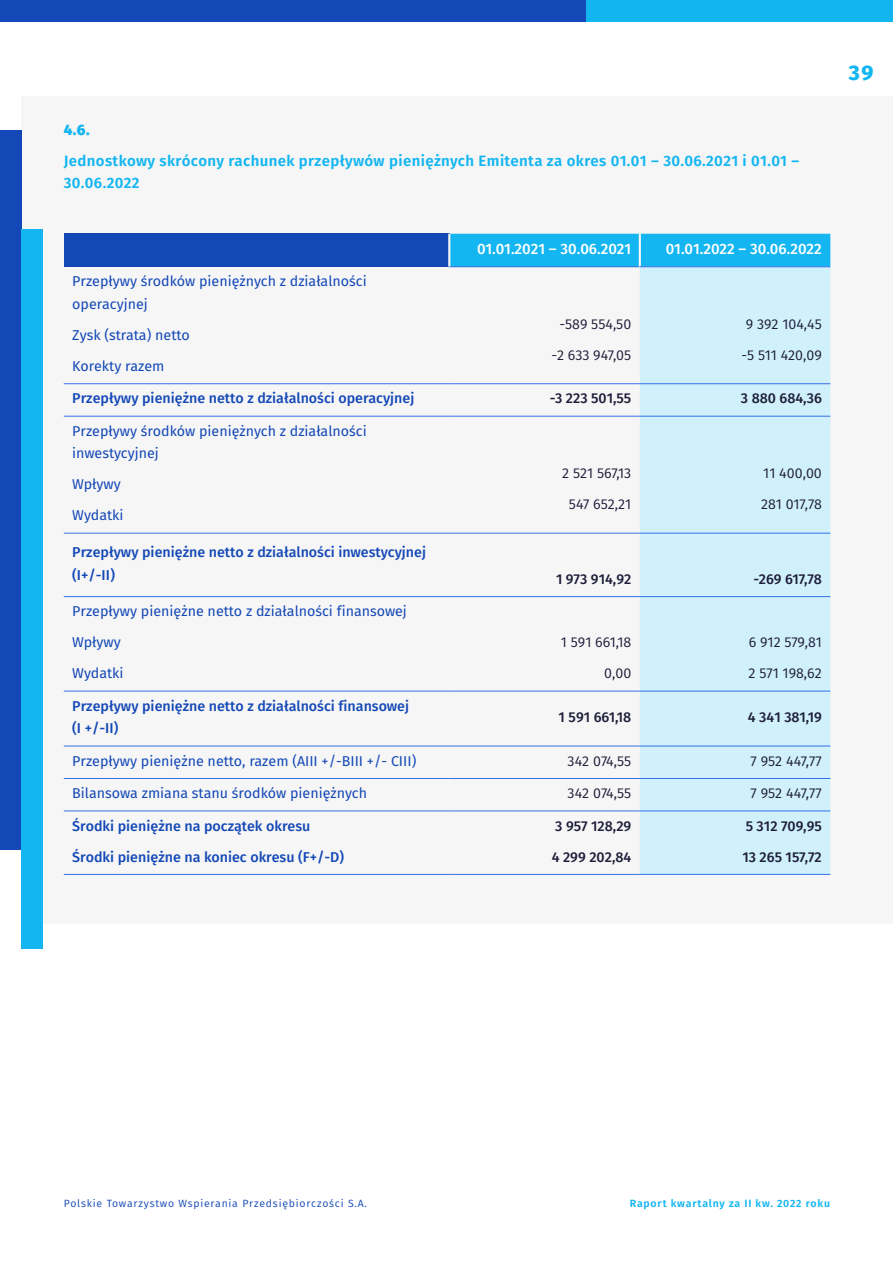
<style>
.page{position:relative;width:893px;height:1263px;background:#fff}
.page>*{position:absolute;margin:0;border:0;box-sizing:border-box;transform-origin:0 0}
.t1{font:800 21px "Fira Sans";color:#13b6f1}
.t2{font:600 15px/22.5px "Fira Sans";letter-spacing:.025em;color:#13b6f1}
.t3{font:500 15px "Fira Sans";color:#fff}
.t4{font:800 15px "Fira Sans";color:#13b6f1}
.t5{font:14.25px/31px "Fira Sans";color:#1348b6}
.t6{font:500 14.25px/22.5px "Fira Sans";color:#1348b6}
.t7{font:14.25px/31px "Fira Sans";color:#1e1e3a}
.t8{font:500 14.25px/31px "Fira Sans";color:#1e1e3a}
.t9{font:10.5px "Fira Sans";letter-spacing:.075em;color:#1348b6}
.t10{font:600 10.5px "Fira Sans";letter-spacing:.075em;color:#13b6f1}
</style>
<div class="page">
<div style="left:21px;top:96px;width:872px;height:827px;background:#f6f6f6"></div>
<div style="left:0;top:130px;width:21px;height:720px;background:#1348b6"></div>
<div style="left:21px;top:230px;width:22px;height:719px;background:#13b6f1"></div>
<div style="left:0;top:0;width:586px;height:21px;background:#1348b6"></div>
<div style="left:586px;top:0;width:307px;height:21px;background:#13b5f1"></div>
<div style="left:64px;top:234px;width:385px;height:33px;background:#1348b6"></div>
<div style="left:450px;top:234px;width:380px;height:32px;background:#13b6f1"></div>
<div style="left:640px;top:267px;width:190px;height:607px;background:#d0f0fc"></div>
<hr style="left:448px;top:266px;width:192px;height:1px;background:#3570e7">
<hr style="left:64px;top:383px;width:385px;height:1px;background:#3570e7">
<hr style="left:449px;top:383px;width:191px;height:1px;background:#3570e7">
<hr style="left:64px;top:416px;width:385px;height:1px;background:#3570e7">
<hr style="left:449px;top:416px;width:191px;height:1px;background:#3570e7">
<hr style="left:64px;top:533px;width:385px;height:1px;background:#3570e7">
<hr style="left:449px;top:533px;width:191px;height:1px;background:#3570e7">
<hr style="left:64px;top:596px;width:385px;height:1px;background:#3570e7">
<hr style="left:449px;top:596px;width:191px;height:1px;background:#3570e7">
<hr style="left:64px;top:691px;width:385px;height:1px;background:#3570e7">
<hr style="left:449px;top:691px;width:191px;height:1px;background:#3570e7">
<hr style="left:64px;top:746px;width:385px;height:1px;background:#3570e7">
<hr style="left:449px;top:746px;width:191px;height:1px;background:#3570e7">
<hr style="left:64px;top:778px;width:385px;height:1px;background:#3570e7">
<hr style="left:64px;top:811px;width:385px;height:1px;background:#3570e7">
<hr style="left:640px;top:383px;width:190px;height:1px;background:#3570e7">
<hr style="left:640px;top:416px;width:190px;height:1px;background:#3570e7">
<hr style="left:640px;top:533px;width:190px;height:1px;background:#3570e7">
<hr style="left:640px;top:596px;width:190px;height:1px;background:#3570e7">
<hr style="left:640px;top:691px;width:190px;height:1px;background:#3570e7">
<hr style="left:640px;top:746px;width:190px;height:1px;background:#3570e7">
<hr style="left:640px;top:778px;width:190px;height:1px;background:#3570e7">
<hr style="left:640px;top:811px;width:190px;height:1px;background:#3570e7">
<hr style="left:449px;top:778px;width:191px;height:1px;background:#3570e7">
<hr style="left:449px;top:811px;width:191px;height:1px;background:#3570e7">
<hr style="left:64px;top:874px;width:385px;height:1px;background:#3570e7">
<hr style="left:449px;top:874px;width:191px;height:1px;background:#3570e7">
<hr style="left:448px;top:234px;width:2px;height:33px;background:#f6f6f6">
<hr style="left:639px;top:234px;width:2px;height:33px;background:#f6f6f6">
<hr style="left:640px;top:266px;width:190px;height:1px;background:#3570e7">
<hr style="left:640px;top:874px;width:190px;height:1px;background:#3570e7">
<p class="t4" style="left:64px;top:119px;width:27px">4.6.</p>
<p class="t2" style="left:64px;top:150px;width:737px">Jednostkowy skrócony rachunek przepływów pieniężnych Emitenta za okres 01.01 – 30.06.2021 i 01.01 –<br>30.06.2022</p>
<p class="t3" style="left:477px;top:238px;width:156px">01.01.2021 – 30.06.2021</p>
<p class="t3" style="left:666px;top:238px;width:157px">01.01.2022 – 30.06.2022</p>
<p class="t5" style="left:72px;top:271px;width:296px;line-height:22.5px">Przepływy środków pieniężnych z działalności operacyjnej</p>
<p class="t5" style="left:72px;top:320px;width:119px">Zysk (strata) netto<br>Korekty razem</p>
<p class="t7" style="left:552px;top:309px;width:81px;text-align:center">-589 554,50 -2 633 947,05</p>
<p class="t7" style="left:741px;top:309px;width:82px">9 392 104,45 -5 511 420,09</p>
<p class="t6" style="left:72px;top:388px;width:344px">Przepływy pieniężne netto z działalności operacyjnej</p>
<p class="t8" style="left:550px;top:384px;width:83px">-3 223 501,55</p>
<p class="t8" style="left:741px;top:384px;width:82px">3 880 684,36</p>
<p class="t5" style="left:72px;top:421px;width:296px;line-height:22.5px">Przepływy środków pieniężnych z działalności inwestycyjnej</p>
<p class="t5" style="left:72px;top:470px;width:53px">Wpływy<br>Wydatki</p>
<p class="t7" style="left:562px;top:459px;width:71px;text-align:center">2 521 567,13<br>547 652,21</p>
<p class="t7" style="left:761px;top:459px;width:62px">11 400,00<br>281 017,78</p>
<p class="t6" style="left:72px;top:542px;width:355px">Przepływy pieniężne netto z działalności inwestycyjnej (I+/-II)</p>
<p class="t8" style="left:556px;top:564px;width:77px">1 973 914,92</p>
<p class="t8" style="left:753px;top:564px;width:70px">-269 617,78</p>
<p class="t5" style="left:72px;top:597px;width:336px">Przepływy pieniężne netto z działalności finansowej<br>Wpływy<br>Wydatki</p>
<p class="t6" style="left:72px;top:696px;width:338px">Przepływy pieniężne netto z działalności finansowej (I +/-II)</p>
<p class="t7" style="left:561px;top:628px;width:72px;text-align:right">1 591 661,18<br>0,00</p>
<p class="t7" style="left:749px;top:628px;width:75px">6 912 579,81<br>2 571 198,62</p>
<p class="t8" style="left:559px;top:703px;width:74px">1 591 661,18</p>
<p class="t8" style="left:748px;top:703px;width:75px">4 341 381,19</p>
<p class="t5" style="left:72px;top:746px;width:346px">Przepływy pieniężne netto, razem (AIII +/-BIII +/- CIII)</p>
<p class="t7" style="left:568px;top:746px;width:65px">342 074,55</p>
<p class="t7" style="left:751px;top:746px;width:73px">7 952 447,77</p>
<p class="t5" style="left:72px;top:779px;width:296px">Bilansowa zmiana stanu środków pieniężnych</p>
<p class="t7" style="left:568px;top:779px;width:65px">342 074,55</p>
<p class="t7" style="left:751px;top:779px;width:73px">7 952 447,77</p>
<p class="t6" style="left:72px;top:811px;width:273px;line-height:31px">Środki pieniężne na początek okresu<br>Środki pieniężne na koniec okresu (F+/-D)</p>
<p class="t8" style="left:552px;top:811px;width:81px">3 957 128,29<br>4 299 202,84</p>
<p class="t8" style="left:742px;top:811px;width:81px">5 312 709,95<br>13 265 157,72</p>
<h1 class="t1" style="left:849px;top:58px;width:26px">39</h1>
<p class="t9" style="left:64px;top:1196px;width:305px">Polskie Towarzystwo Wspierania Przedsiębiorczości S.A.</p>
<p class="t10" style="left:630px;top:1196px;width:202px">Raport kwartalny za II kw. 2022 roku</p>
</div>
